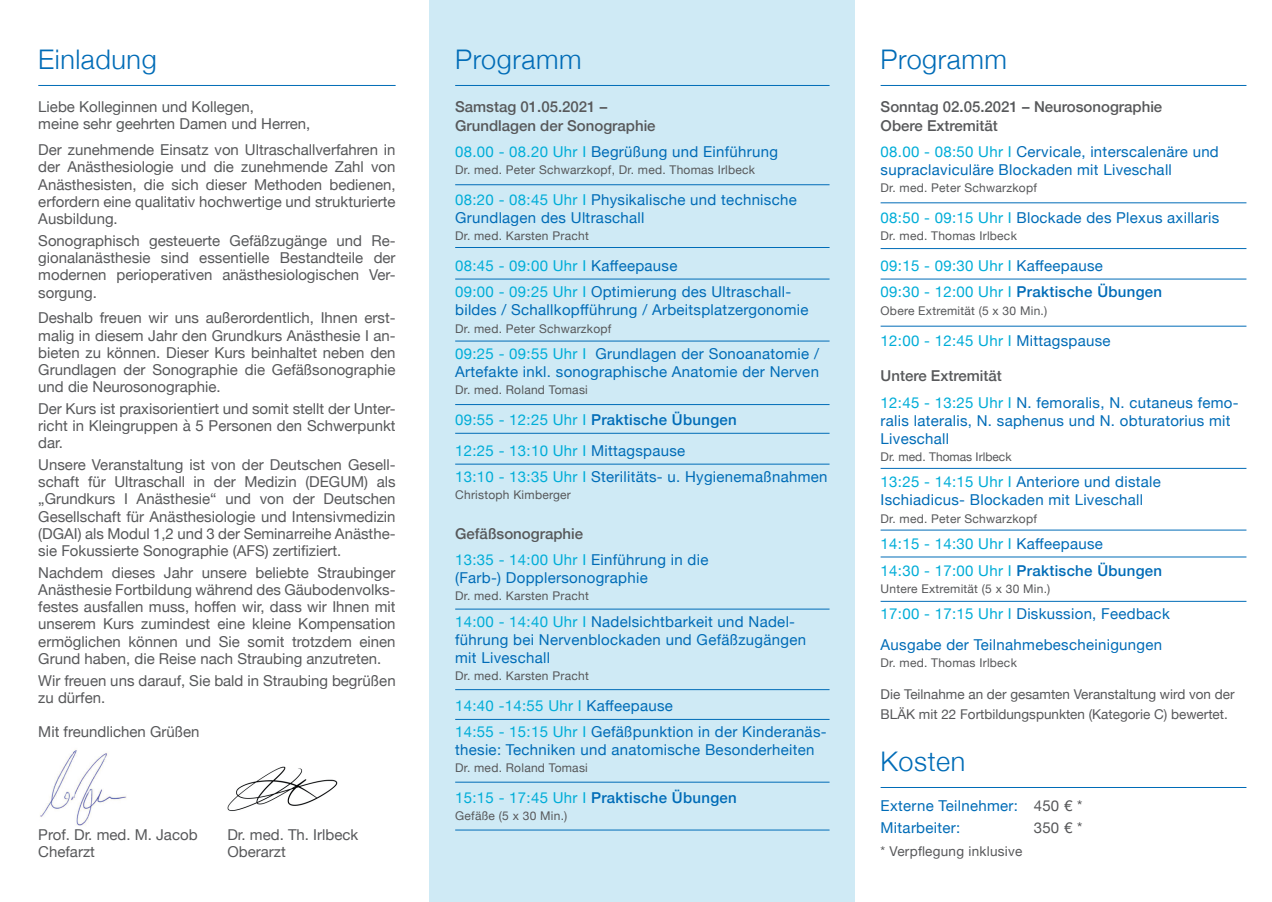
<style>
.page{position:relative;width:1272px;height:902px;background:#fff}
.page>*{position:absolute;margin:0;border:0;box-sizing:border-box;transform-origin:0 0}
.t1{font:300 27px "Helvetica Neue";letter-spacing:.02em;color:#006cb7}
.t2{font:15px/17.2px "Helvetica Neue";color:#57585a;text-align:justify}
.t3{font:15px/18px "Helvetica Neue";letter-spacing:.02em;color:#006cb7}
.t4{font:15px/26.5px "Helvetica Neue";letter-spacing:.02em;color:#00add8}
.t5{font:500 15px/18px "Helvetica Neue";color:#57585a}
.t6{font:500 15px "Helvetica Neue";letter-spacing:.02em;color:#006cb7}
.t7{font:13.5px/19.5px "Helvetica Neue";color:#57585a}
.t8{font:13.5px "Helvetica Neue";letter-spacing:.02em;color:#57585a}
.t9{font:12px "Helvetica Neue";letter-spacing:.02em;color:#57585a}
.t10{font:12px "Helvetica Neue";color:#57585a}
.s1{color:#00add8}
.s2{font-weight:500;color:#006cb7}
.s3{color:#006cb7}
.s4{font-weight:400;color:#00add8}
.s5{font-weight:400;color:#006cb7}
.s6{font-weight:500;color:#57585a}
.s7{color:#57585a}
</style>
<div class="page">
<img style="left:40px;top:749px;width:87px;height:77px">
<div style="left:429px;top:0;width:426px;height:901px;background:#cfeaf5"></div>
<hr style="left:455px;top:85px;width:374px;height:1px;background:#006cb7">
<hr style="left:38px;top:85px;width:357px;height:1px;background:#006cb7">
<hr style="left:880px;top:85px;width:366px;height:1px;background:#006cb7">
<hr style="left:455px;top:184px;width:374px;height:1px;background:#006cb7">
<hr style="left:455px;top:247px;width:374px;height:1px;background:#006cb7">
<hr style="left:455px;top:279px;width:374px;height:1px;background:#006cb7">
<hr style="left:455px;top:340px;width:374px;height:1px;background:#006cb7">
<hr style="left:455px;top:433px;width:374px;height:1px;background:#006cb7">
<hr style="left:455px;top:404px;width:374px;height:1px;background:#006cb7">
<hr style="left:455px;top:608px;width:374px;height:1px;background:#006cb7">
<hr style="left:455px;top:719px;width:374px;height:1px;background:#006cb7">
<hr style="left:455px;top:463px;width:374px;height:1px;background:#006cb7">
<hr style="left:455px;top:689px;width:374px;height:1px;background:#006cb7">
<hr style="left:455px;top:781px;width:374px;height:1px;background:#006cb7">
<hr style="left:455px;top:829px;width:374px;height:1px;background:#006cb7">
<hr style="left:880px;top:202px;width:366px;height:1px;background:#006cb7">
<hr style="left:880px;top:248px;width:366px;height:1px;background:#006cb7">
<hr style="left:880px;top:279px;width:366px;height:1px;background:#006cb7">
<hr style="left:880px;top:326px;width:366px;height:1px;background:#006cb7">
<hr style="left:880px;top:529px;width:366px;height:1px;background:#006cb7">
<hr style="left:880px;top:556px;width:366px;height:1px;background:#006cb7">
<hr style="left:880px;top:468px;width:366px;height:1px;background:#006cb7">
<hr style="left:880px;top:601px;width:366px;height:1px;background:#006cb7">
<hr style="left:880px;top:787px;width:366px;height:1px;background:#006cb7">
<img style="left:227px;top:766px;width:111px;height:45px">
<h1 class="t1" style="left:38px;top:37px;width:120px">Einladung</h1>
<h1 class="t1" style="left:455px;top:37px;width:128px">Programm</h1>
<h1 class="t1" style="left:880px;top:37px;width:128px">Programm</h1>
<p class="t5" style="left:455px;top:97px;width:202px">Samstag 01.05.2021 –<br>Grundlagen der Sonographie</p>
<p class="t3" style="left:455px;top:143px;width:324px"><span class="s1">08.00 - 08.20 Uhr I</span> Begrüßung und Einführung</p>
<p class="t9" style="left:455px;top:161px;width:301px">Dr. med. Peter Schwarzkopf, Dr. med. Thomas Irlbeck</p>
<p class="t3" style="left:455px;top:191px;width:343px"><span class="s1">08:20 - 08:45 Uhr I</span> Physikalische und technische<br>Grundlagen des Ultraschall</p>
<p class="t9" style="left:455px;top:227px;width:135px">Dr. med. Karsten Pracht</p>
<p class="t3" style="left:455px;top:253px;width:337px;line-height:26.5px"><span class="s1">08:45 - 09:00 Uhr I</span> Kaffeepause<br><span class="s1">09:00 - 09:25 Uhr I</span> Optimierung des Ultraschall-</p>
<p class="t3" style="left:455px;top:302px;width:355px">bildes / Schallkopfführung / Arbeitsplatzergonomie</p>
<p class="t9" style="left:455px;top:319px;width:158px">Dr. med. Peter Schwarzkopf</p>
<p class="t3" style="left:455px;top:345px;width:365px"><span class="s1">09:25 - 09:55 Uhr I</span> Grundlagen der Sonoanatomie /<br>Artefakte inkl. sonographische Anatomie der Nerven</p>
<p class="t9" style="left:455px;top:381px;width:134px">Dr. med. Roland Tomasi</p>
<p class="t4" style="left:455px;top:405px;width:283px;line-height:30.8px">09:55 - 12:25 Uhr I <span class="s2">Praktische Übungen<br></span>12:25 - 13:10 Uhr I <span class="s3">Mittagspause</span></p>
<p class="t3" style="left:455px;top:468px;width:374px"><span class="s1">13:10 - 13:35 Uhr I</span> Sterilitäts- u. Hygienemaßnahmen</p>
<p class="t9" style="left:455px;top:486px;width:117px">Christoph Kimberger</p>
<p class="t5" style="left:455px;top:519px;width:255px;line-height:26.5px">Gefäßsonographie<br><span class="s4">13:35 - 14:00 Uhr I</span> <span class="s5">Einführung in die</span></p>
<p class="t3" style="left:455px;top:569px;width:194px">(Farb-) Dopplersonographie</p>
<p class="t9" style="left:455px;top:587px;width:135px">Dr. med. Karsten Pracht</p>
<p class="t3" style="left:455px;top:613px;width:352px"><span class="s1">14:00 - 14:40 Uhr I</span> Nadelsichtbarkeit und Nadel&shy;führung bei Nervenblockaden und Gefäßzugängen mit Liveschall</p>
<p class="t9" style="left:455px;top:667px;width:135px">Dr. med. Karsten Pracht</p>
<p class="t3" style="left:455px;top:693px;width:373px;line-height:26.5px"><span class="s1">14:40 -14:55 Uhr I</span> Kaffeepause<br><span class="s1">14:55 - 15:15 Uhr I</span> Gefäßpunktion in der Kinderanäs-</p>
<p class="t3" style="left:455px;top:741px;width:361px">thesie: Techniken und anatomische Besonderheiten</p>
<p class="t9" style="left:455px;top:759px;width:134px">Dr. med. Roland Tomasi</p>
<p class="t6" style="left:455px;top:785px;width:283px"><span class="s4">15:15 - 17:45 Uhr I</span> Praktische Übungen</p>
<p class="t9" style="left:455px;top:807px;width:114px">Gefäße (5 x 30 Min.)</p>
<p class="t2" style="left:38px;top:99px;width:274px">Liebe Kolleginnen und Kollegen,<br>meine sehr geehrten Damen und Herren,</p>
<p class="t2" style="left:38px;top:142px;width:359px">Der zunehmende Einsatz von Ultraschallverfahren in der Anästhesiologie und die zunehmende Zahl von Anästhesisten, die sich dieser Methoden bedienen, erfordern eine qualitativ hochwertige und strukturierte Ausbildung.</p>
<p class="t2" style="left:38px;top:232px;width:359px">Sonographisch gesteuerte Gefäßzugänge und Re&shy;gionalanästhesie sind essentielle Bestandteile der modernen perioperativen anästhesiologischen Ver&shy;sorgung.</p>
<p class="t2" style="left:38px;top:310px;width:359px">Deshalb freuen wir uns außerordentlich, Ihnen erst&shy;malig in diesem Jahr den Grundkurs Anästhesie I an&shy;bieten zu können. Dieser Kurs beinhaltet neben den Grundlagen der Sonographie die Gefäßsonographie und die Neurosonographie.</p>
<p class="t2" style="left:38px;top:400px;width:359px">Der Kurs ist praxisorientiert und somit stellt der Unter&shy;richt in Kleingruppen à 5 Personen den Schwerpunkt dar.</p>
<p class="t2" style="left:38px;top:456px;width:359px">Unsere Veranstaltung ist von der Deutschen Gesell&shy;schaft für Ultraschall in der Medizin (DEGUM) als „Grundkurs I Anästhesie“ und von der Deutschen Gesellschaft für Anästhesiologie und Intensivmedizin (DGAI) als Modul 1,2 und 3 der Seminarreihe Anästhe&shy;sie Fokussierte Sonographie (AFS) zertifiziert.</p>
<p class="t2" style="left:38px;top:564px;width:359px">Nachdem dieses Jahr unsere beliebte Straubinger Anästhesie Fortbildung während des Gäubodenvolks&shy;festes ausfallen muss, hoffen wir, dass wir Ihnen mit unserem Kurs zumindest eine kleine Kompensation ermöglichen können und Sie somit trotzdem einen Grund haben, die Reise nach Straubing anzutreten.</p>
<p class="t2" style="left:38px;top:672px;width:359px">Wir freuen uns darauf, Sie bald in Straubing begrüßen zu dürfen.</p>
<p class="t2" style="left:38px;top:724px;width:163px">Mit freundlichen Grüßen</p>
<p class="t5" style="left:880px;top:97px;width:283px">Sonntag 02.05.2021 – Neurosonographie<br>Obere Extremität</p>
<p class="t3" style="left:880px;top:143px;width:340px"><span class="s1">08.00 - 08:50 Uhr I</span> Cervicale, interscalenäre und supraclaviculäre Blockaden mit Liveschall</p>
<p class="t9" style="left:880px;top:179px;width:158px">Dr. med. Peter Schwarzkopf</p>
<p class="t3" style="left:880px;top:209px;width:340px"><span class="s1">08:50 - 09:15 Uhr I</span> Blockade des Plexus axillaris</p>
<p class="t9" style="left:880px;top:227px;width:138px">Dr. med. Thomas Irlbeck</p>
<p class="t4" style="left:880px;top:253px;width:283px">09:15 - 09:30 Uhr I <span class="s3">Kaffeepause<br></span>09:30 - 12:00 Uhr I <span class="s2">Praktische Übungen</span></p>
<p class="t9" style="left:880px;top:302px;width:168px">Obere Extremität (5 x 30 Min.)</p>
<p class="t4" style="left:880px;top:328px;width:231px">12:00 - 12:45 Uhr I <span class="s3">Mittagspause</span></p>
<p class="t3" style="left:880px;top:363px;width:359px;line-height:26.5px"><span class="s6">Untere Extremität<br></span><span class="s1">12:45 - 13:25 Uhr I</span> N. femoralis, N. cutaneus femo-</p>
<p class="t3" style="left:880px;top:412px;width:351px">ralis lateralis, N. saphenus und N. obturatorius mit<br>Liveschall</p>
<p class="t10" style="left:880px;top:448px;width:132px">Dr. med. Thomas Irlbeck</p>
<p class="t3" style="left:880px;top:474px;width:282px"><span class="s1">13:25 - 14:15 Uhr I</span> Anteriore und distale<br>Ischiadicus- Blockaden mit Liveschall</p>
<p class="t9" style="left:880px;top:509px;width:158px">Dr. med. Peter Schwarzkopf</p>
<p class="t4" style="left:880px;top:531px;width:283px">14:15 - 14:30 Uhr I <span class="s3">Kaffeepause<br></span>14:30 - 17:00 Uhr I <span class="s2">Praktische Übungen</span></p>
<p class="t9" style="left:880px;top:579px;width:171px">Untere Extremität (5 x 30 Min.)</p>
<p class="t3" style="left:880px;top:599px;width:291px;line-height:30.8px"><span class="s1">17:00 - 17:15 Uhr I</span> Diskussion, Feedback<br>Ausgabe der Teilnahmebescheinigungen</p>
<p class="t9" style="left:880px;top:654px;width:138px">Dr. med. Thomas Irlbeck</p>
<p class="t7" style="left:880px;top:685px;width:355px">Die Teilnahme an der gesamten Veranstaltung wird von der<br>BLÄK mit 22 Fortbildungspunkten (Kategorie C) bewertet.</p>
<h1 class="t1" style="left:880px;top:739px;width:86px">Kosten</h1>
<p class="t3" style="left:880px;top:795px;width:203px;line-height:22.2px">Externe Teilnehmer: <span class="s7">450 € *<br></span>Mitarbeiter:</p>
<p class="t2" style="left:1033px;top:820px;width:50px">350 € *</p>
<p class="t2" style="left:38px;top:826px;width:161px">Prof. Dr. med. M. Jacob</p>
<p class="t2" style="left:227px;top:826px;width:132px">Dr. med. Th. Irlbeck</p>
<p class="t2" style="left:38px;top:843px;width:58px">Chefarzt</p>
<p class="t2" style="left:227px;top:843px;width:60px">Oberarzt</p>
<p class="t8" style="left:880px;top:840px;width:143px">* Verpflegung inklusive</p>
</div>
